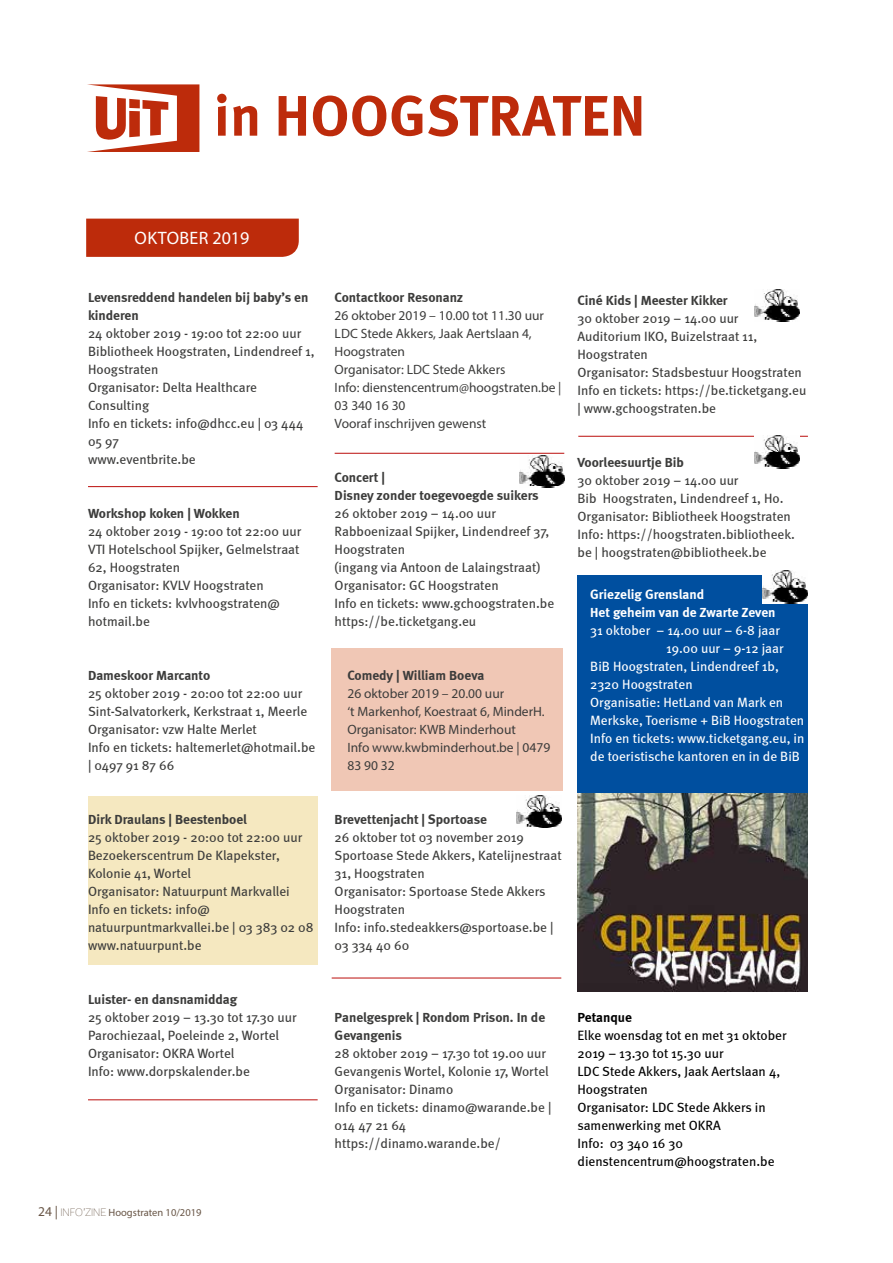
<style>
.page{position:relative;width:893px;height:1263px;background:#fff}
.page>*{position:absolute;margin:0;border:0;box-sizing:border-box;transform-origin:0 0}
.t1{font:700 57px "Meta Pro";color:#bd2b0b}
.t2{font:18px "Myriad Pro";letter-spacing:.02em;color:#fff}
.t3{font:13.5px/18px "Meta";color:#3c3c3b}
.t4{font:13.5px/18px "Myriad Pro";color:#3c3c3b}
.t5{font:13.5px "Meta";color:#fff}
.t6{font:13.5px/18px "Meta";color:#000}
.t7{font:13.5px/18px "Meta Bold LF";color:#3c3c3b}
.t8{font:700 13.5px/18px "Meta";color:#3c3c3b}
.t9{font:13.5px/18px "Meta Bold LF";color:#fff}
.t10{font:13.5px "Meta Bold LF";color:#000}
.t11{font:10.5px "Myriad Pro";color:#685546}
.s1{font-size:13.5px}
.s2{font-family:"Lane";font-stretch:condensed}
</style>
<div class="page">
<div style="left:88px;top:796px;width:230px;height:168px;background:#f5e8c0"></div>
<div style="left:332px;top:648px;width:231px;height:143px;background:#f0c7b5"></div>
<div style="left:577px;top:575px;width:231px;height:416px;background:#004f9f"></div>
<img style="left:577px;top:793px;width:231px;height:198px">
<svg style="left:87px;top:84px;width:112px;height:68px"></svg>
<div style="left:86px;top:219px;width:213px;height:38px;background:#bd2b0b"></div>
<hr style="left:88px;top:486px;width:230px;height:1px;background:#bb0e0c">
<hr style="left:88px;top:1099px;width:230px;height:1px;background:#bb0e0c">
<hr style="left:335px;top:453px;width:229px;height:1px;background:#bb0e0c">
<hr style="left:332px;top:978px;width:229px;height:1px;background:#bb0e0c">
<hr style="left:578px;top:436px;width:230px;height:1px;background:#bb0e0c">
<img style="left:519px;top:455px;width:45px;height:33px">
<img style="left:755px;top:436px;width:45px;height:32px">
<img style="left:755px;top:289px;width:45px;height:33px">
<img style="left:762px;top:571px;width:45px;height:32px">
<img style="left:516px;top:796px;width:45px;height:32px">
<h1 class="t1" style="left:214px;top:80px;width:433px">in HOOGSTRATEN</h1>
<h2 class="t2" style="left:135px;top:227px;width:116px">OKTOBER 2019</h2>
<p class="t8" style="left:88px;top:288px;width:222px">Levensreddend handelen bij baby’s en kinderen</p>
<p class="t3" style="left:88px;top:324px;width:228px">24 oktober 2019 - 19:00 tot 22:00 uur<br>Bibliotheek Hoogstraten, Lindendreef 1,<br>Hoogstraten<br>Organisator: Delta Healthcare<br>Consulting<br>Info en tickets: info@dhcc.eu | 03 444<br>05 97<br>www.eventbrite.be</p>
<p class="t8" style="left:88px;top:504px;width:153px">Workshop koken | Wokken</p>
<p class="t3" style="left:88px;top:522px;width:215px">24 oktober 2019 - 19:00 tot 22:00 uur<br>VTI Hotelschool Spijker, Gelmelstraat<br>62, Hoogstraten<br>Organisator: KVLV Hoogstraten<br>Info en tickets: kvlvhoogstraten@ hotmail.be</p>
<p class="t8" style="left:88px;top:666px;width:124px">Dameskoor Marcanto</p>
<p class="t3" style="left:88px;top:684px;width:229px">25 oktober 2019 - 20:00 tot 22:00 uur<br>Sint-Salvatorkerk, Kerkstraat 1, Meerle<br>Organisator: vzw Halte Merlet<br>Info en tickets: haltemerlet@hotmail.be | 0497 91 87 66</p>
<p class="t8" style="left:88px;top:810px;width:160px">Dirk Draulans | Beestenboel</p>
<p class="t3" style="left:88px;top:828px;width:227px">25 oktober 2019 - 20:00 tot 22:00 uur<br>Bezoekerscentrum De Klapekster,<br>Kolonie 41, Wortel<br>Organisator: Natuurpunt Markvallei<br>Info en tickets: info@ natuurpuntmarkvallei.be | 03 383 02 08 www.natuurpunt.be</p>
<p class="t8" style="left:88px;top:990px;width:151px">Luister- en dansnamiddag</p>
<p class="t3" style="left:88px;top:1008px;width:210px">25 oktober 2019 – 13.30 tot 17.30 uur<br>Parochiezaal, Poeleinde 2, Wortel<br>Organisator: OKRA Wortel<br>Info: www.dorpskalender.be</p>
<p class="t11" style="left:38px;top:1206px;width:165px"><span class="s1">24 |</span> <span class="s2">INFO’ZINE</span> Hoogstraten 10/2019</p>
<p class="t7" style="left:335px;top:288px;width:130px">Contactkoor Resonanz</p>
<p class="t4" style="left:335px;top:306px;width:228px">26 oktober 2019 – 10.00 tot 11.30 uur<br>LDC Stede Akkers, Jaak Aertslaan 4,<br>Hoogstraten<br>Organisator: LDC Stede Akkers<br>Info: dienstencentrum@hoogstraten.be |<br>03 340 16 30<br>Vooraf inschrijven gewenst</p>
<p class="t7" style="left:335px;top:468px;width:206px">Concert |<br>Disney zonder toegevoegde suikers</p>
<p class="t3" style="left:335px;top:504px;width:221px">26 oktober 2019 – 14.00 uur<br>Rabboenizaal Spijker, Lindendreef 37,<br>Hoogstraten<br>(ingang via Antoon de Lalaingstraat)<br>Organisator: GC Hoogstraten<br>Info en tickets: www.gchoogstraten.be https://be.ticketgang.eu</p>
<p class="t7" style="left:347px;top:666px;width:138px">Comedy | William Boeva</p>
<p class="t4" style="left:347px;top:684px;width:204px">26 oktober 2019 – 20.00 uur<br>‘t Markenhof, Koestraat 6, MinderH.<br>Organisator: KWB Minderhout<br>Info www.kwbminderhout.be | 0479<br>83 90 32</p>
<p class="t7" style="left:577px;top:291px;width:152px">Ciné Kids | Meester Kikker</p>
<p class="t3" style="left:577px;top:309px;width:230px">30 oktober 2019 – 14.00 uur<br>Auditorium IKO, Buizelstraat 11,<br>Hoogstraten<br>Organisator: Stadsbestuur Hoogstraten<br>Info en tickets: https://be.ticketgang.eu | www.gchoogstraten.be</p>
<p class="t7" style="left:577px;top:453px;width:108px">Voorleesuurtje Bib</p>
<p class="t3" style="left:577px;top:471px;width:219px">30 oktober 2019 – 14.00 uur<br>Bib Hoogstraten, Lindendreef 1, Ho.<br>Organisator: Bibliotheek Hoogstraten Info: https://hoogstraten.bibliotheek. be | hoogstraten@bibliotheek.be</p>
<p class="t9" style="left:590px;top:585px;width:187px">Griezelig Grensland<br>Het geheim van de Zwarte Zeven</p>
<p class="t5" style="left:590px;top:623px;width:191px">31 oktober – 14.00 uur – 6-8 jaar</p>
<p class="t5" style="left:666px;top:641px;width:119px">19.00 uur – 9-12 jaar</p>
<p class="t5" style="left:590px;top:659px;width:190px">BiB Hoogstraten, Lindendreef 1b,</p>
<p class="t5" style="left:590px;top:677px;width:104px">2320 Hoogstraten</p>
<p class="t5" style="left:590px;top:695px;width:194px">Organisatie: HetLand van Mark en</p>
<p class="t5" style="left:590px;top:713px;width:215px">Merkske, Toerisme + BiB Hoogstraten</p>
<p class="t5" style="left:590px;top:731px;width:216px">Info en tickets: www.ticketgang.eu, in</p>
<p class="t5" style="left:590px;top:749px;width:211px">de toeristische kantoren en in de BiB</p>
<p class="t7" style="left:335px;top:810px;width:154px">Brevettenjacht | Sportoase</p>
<p class="t3" style="left:335px;top:828px;width:229px">26 oktober tot 03 november 2019<br>Sportoase Stede Akkers, Katelijnestraat<br>31, Hoogstraten<br>Organisator: Sportoase Stede Akkers<br>Hoogstraten<br>Info: info.stedeakkers@sportoase.be |<br>03 334 40 60</p>
<p class="t7" style="left:335px;top:1008px;width:212px">Panelgesprek | Rondom Prison. In de<br>Gevangenis</p>
<p class="t3" style="left:335px;top:1044px;width:218px">28 oktober 2019 – 17.30 tot 19.00 uur<br>Gevangenis Wortel, Kolonie 17, Wortel<br>Organisator: Dinamo<br>Info en tickets: dinamo@warande.be |<br>014 47 21 64 https://dinamo.warande.be/</p>
<p class="t10" style="left:577px;top:1010px;width:56px">Petanque</p>
<p class="t6" style="left:577px;top:1026px;width:211px">Elke woensdag tot en met 31 oktober<br>2019 – 13.30 tot 15.30 uur<br>LDC Stede Akkers, Jaak Aertslaan 4,<br>Hoogstraten<br>Organisator: LDC Stede Akkers in samenwerking met OKRA<br>Info: 03 340 16 30 dienstencentrum@hoogstraten.be</p>
</div>
